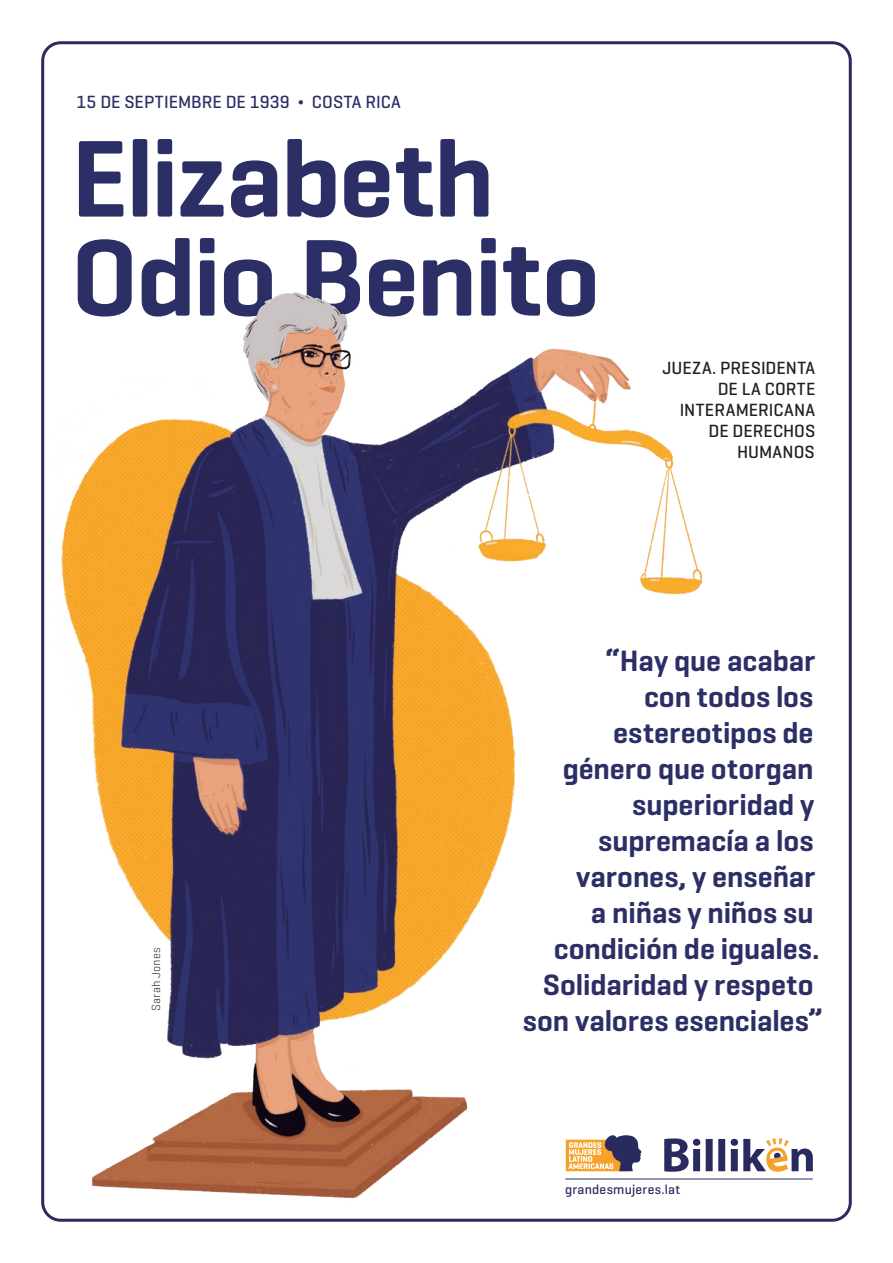
<style>
.page{position:relative;width:893px;height:1263px;background:#fff}
.page>*{position:absolute;margin:0;border:0;box-sizing:border-box;transform-origin:0 0}
.Mujer_Nombre{font:600 111px/99px "Geogrotesque";letter-spacing:-.02em;color:#2c2f65}
.Textual{font:600 30px "Geogrotesque";letter-spacing:-.005em;color:#2c2f65}
.Bajada_artista{font:500 18px/21px "Geogrotesque";letter-spacing:.005em;color:#231f20;text-align:right}
.Volanta_negra{font:500 18px "Geogrotesque";letter-spacing:.005em;color:#2c2f65}
.t1{font:500 13.5px "Geogrotesque";letter-spacing:.02em;color:#292b5f}
.Crédito_negro{font:300 12px "Geogrotesque";letter-spacing:.02em;color:#231f20}
</style>
<div class="page">
<svg style="left:724px;top:1139px;width:1px;height:32px"></svg>
<svg style="left:731px;top:1138px;width:82px;height:34px"></svg>
<hr style="left:565px;top:1179px;width:248px;height:1px;background:#292b5f">
<img style="left:51px;top:292px;width:673px;height:930px">
<img style="left:242px;top:293px;width:105px;height:65px">
<p class="Volanta_negra" style="left:77px;top:91px;width:326px">15 DE SEPTIEMBRE DE 1939 ¬ COSTA RICA</p>
<p class="Mujer_Nombre" style="left:71px;top:128px;width:531px">Elizabeth<br>Odio Benito</p>
<p class="Bajada_artista" style="left:662px;top:356px;width:154px">JUEZA. PRESIDENTA<br>DE LA CORTE<br>INTERAMERICANA</p>
<p class="Bajada_artista" style="left:708px;top:419px;width:108px">DE DERECHOS<br>HUMANOS</p>
<p class="Crédito_negro" style="left:149px;top:1011px;width:65px;rotate:-90deg">Sarah Jones</p>
<p class="Textual" style="left:605px;top:642px;width:212px">“Hay que acabar</p>
<p class="Textual" style="left:644px;top:678px;width:171px">con todos los</p>
<p class="Textual" style="left:613px;top:714px;width:202px">estereotipos de</p>
<p class="Textual" style="left:563px;top:750px;width:252px">género que otorgan</p>
<p class="Textual" style="left:632px;top:786px;width:184px">superioridad y</p>
<p class="Textual" style="left:598px;top:822px;width:217px">supremacía a los</p>
<p class="Textual" style="left:576px;top:858px;width:241px">varones, y enseñar</p>
<p class="Textual" style="left:591px;top:894px;width:224px">a niñas y niños su</p>
<p class="Textual" style="left:554px;top:930px;width:267px">condición de iguales.</p>
<p class="Textual" style="left:543px;top:966px;width:272px">Solidaridad y respeto</p>
<p class="Textual" style="left:523px;top:1002px;width:302px">son valores esenciales”</p>
<p class="t1" style="left:565px;top:1181px;width:117px">grandesmujeres.lat</p>
</div>
